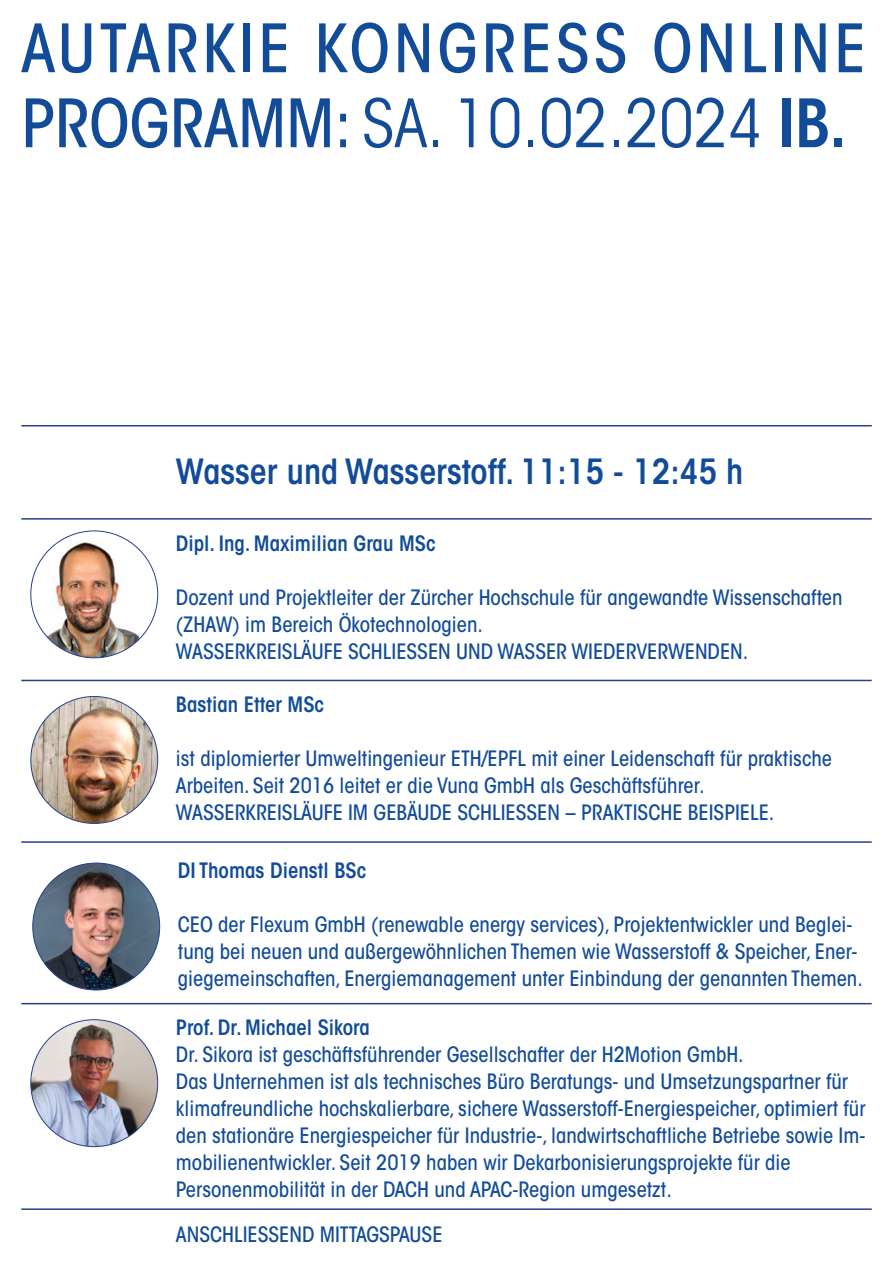
<style>
.page{position:relative;width:893px;height:1263px;background:#fff}
.page>*{position:absolute;margin:0;border:0;box-sizing:border-box;transform-origin:0 0}
.t1{font:condensed 66px "ITC Avant Garde Std";color:#124c98}
.t2{font:500 condensed 66px "ITC Avant Garde Std";letter-spacing:.06em;color:#124c98}
.t3{font:600 condensed 34.5px "ITC Avant Garde Std";color:#124c98}
.t4{font:500 condensed 21px/27px "ITC Avant Garde Std";color:#124c98}
.t5{font:600 condensed 21px "ITC Avant Garde Std";color:#124c98}
.s1{font-weight:500}
.s2{font-weight:600}
</style>
<div class="page">
<img style="left:31px;top:531px;width:108px;height:127px">
<hr style="left:21px;top:680px;width:851px;height:1px;background:#253f8e">
<hr style="left:21px;top:841px;width:851px;height:2px;background:#253f8e">
<hr style="left:21px;top:1003px;width:851px;height:1px;background:#253f8e">
<hr style="left:21px;top:1208px;width:851px;height:2px;background:#253f8e">
<hr style="left:21px;top:518px;width:851px;height:2px;background:#253f8e">
<hr style="left:21px;top:425px;width:851px;height:1px;background:#253f8e">
<img style="left:31px;top:1020px;width:127px;height:126px;border-radius:63px">
<img style="left:31px;top:696px;width:127px;height:127px;border-radius:63px">
<img style="left:33px;top:863px;width:127px;height:127px;border-radius:63px">
<p class="t2" style="left:21px;top:8px;width:846px">AUTARKIE KONGRESS ONLINE</p>
<p class="t1" style="left:21px;top:84px;width:827px"><span class="s1">PROGRAMM:</span> SA. 10.02.2024 <span class="s2">IB.</span></p>
<p class="t3" style="left:176px;top:450px;width:569px">Wasser und Wasserstoff. 11:15 - 12:45 h</p>
<p class="t5" style="left:176px;top:530px;width:261px">Dipl. Ing. Maximilian Grau MSc</p>
<p class="t4" style="left:176px;top:583px;width:668px">Dozent und Projektleiter der Zürcher Hochschule für angewandte Wissenschaften (ZHAW) im Bereich Ökotechnologien.</p>
<p class="t4" style="left:176px;top:637px;width:574px">WASSERKREISLÄUFE SCHLIESSEN UND WASSER WIEDERVERWENDEN.</p>
<p class="t5" style="left:176px;top:691px;width:149px">Bastian Etter MSc</p>
<p class="t4" style="left:176px;top:745px;width:658px">ist diplomierter Umweltingenieur ETH/EPFL mit einer Leidenschaft für praktische<br>Arbeiten. Seit 2016 leitet er die Vuna GmbH als Geschäftsführer.</p>
<p class="t4" style="left:176px;top:799px;width:600px">WASSERKREISLÄUFE IM GEBÄUDE SCHLIESSEN – PRAKTISCHE BEISPIELE.</p>
<p class="t5" style="left:178px;top:857px;width:190px">DI Thomas Dienstl BSc</p>
<p class="t4" style="left:178px;top:911px;width:686px">CEO der Flexum GmbH (renewable energy services), Projektentwickler und Beglei&shy;tung bei neuen und außergewöhnlichen Themen wie Wasserstoff &amp; Speicher, Ener&shy;giegemeinschaften, Energiemanagement unter Einbindung der genannten Themen.</p>
<p class="t5" style="left:176px;top:1014px;width:196px">Prof. Dr. Michael Sikora</p>
<p class="t4" style="left:176px;top:1041px;width:569px">Dr. Sikora ist geschäftsführender Gesellschafter der H2Motion GmbH.</p>
<p class="t4" style="left:176px;top:1068px;width:691px">Das Unternehmen ist als technisches Büro Beratungs- und Umsetzungspartner für klimafreundliche hochskalierbare, sichere Wasserstoff-Energiespeicher, optimiert für den stationäre Energiespeicher für Industrie-, landwirtschaftliche Betriebe sowie Im&shy;mobilienentwickler. Seit 2019 haben wir Dekarbonisierungsprojekte für die</p>
<p class="t4" style="left:176px;top:1176px;width:497px">Personenmobilität in der DACH und APAC-Region umgesetzt.</p>
<p class="t4" style="left:176px;top:1221px;width:268px">ANSCHLIESSEND MITTAGSPAUSE</p>
</div>
